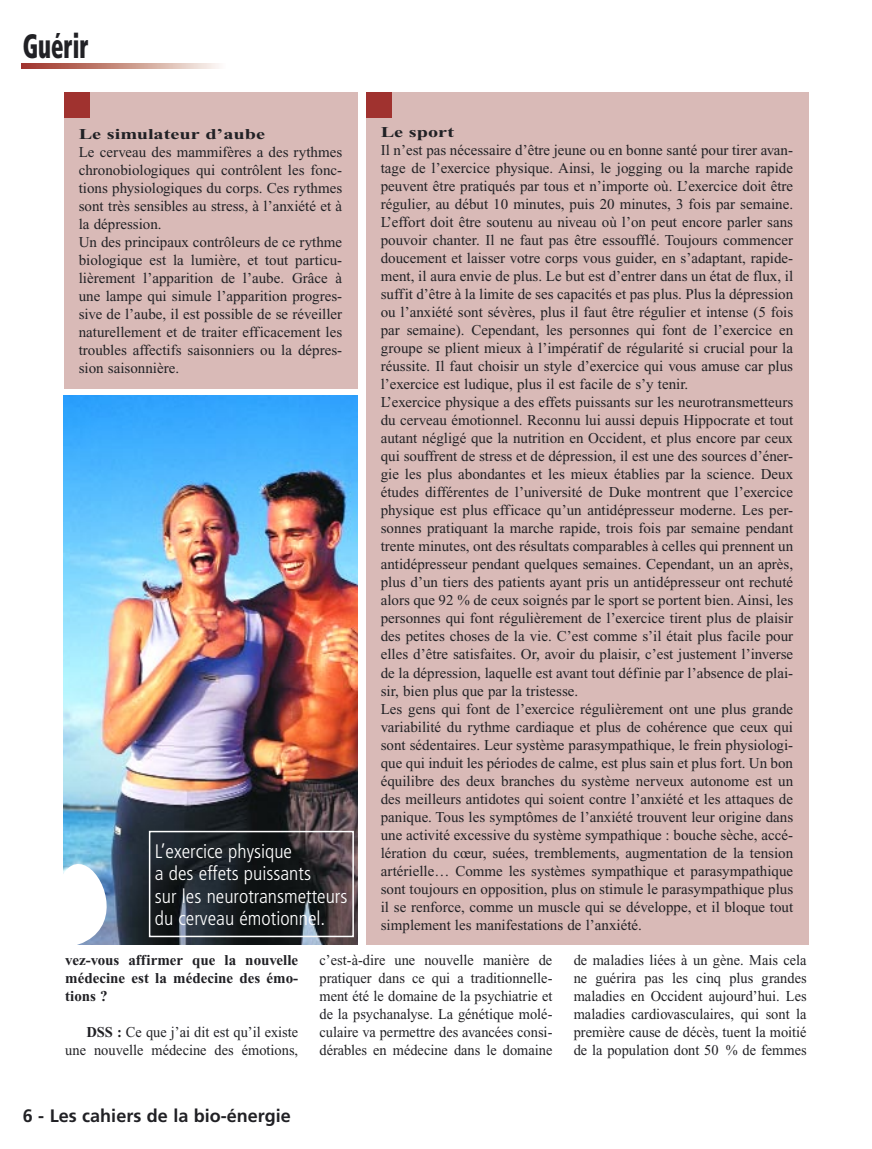
<style>
.page{position:relative;width:872px;height:1149px;background:#fff}
.page>*{position:absolute;margin:0;border:0;box-sizing:border-box;transform-origin:0 0}
.titre_haut_de_page_gauche{font:900 condensed 33.75px "Frutiger";color:#212125;scale:.67 1}
.petit_bloc{font:300 condensed 19.5px/22.5px "Frutiger";color:#fff}
.num_page_gauche{font:700 18px "Frutiger";color:#212125}
.texte_général_articles{font:15px/18px "Times New Roman";color:#212125;text-align:justify}
.texte_général_articles-2{font:15px/18px "Times New Roman";color:#212125;text-align:justify;scale:.96 1}
.interviewer{font:700 15px/18px "Times New Roman";color:#212125;text-align:justify}
.texte_général_articles-3{font:700 15px "Times New Roman";color:#212125;scale:1.35 1}
.s1{font-weight:700}
</style>
<div class="page">
<div style="left:64px;top:92px;width:293px;height:296px;background:#d9bab7"></div>
<div style="left:366px;top:92px;width:442px;height:852px;background:#d9bab7"></div>
<svg style="left:21px;top:64px;width:198px;height:4px"></svg>
<img style="left:64px;top:395px;width:293px;height:549px">
<div style="left:64px;top:92px;width:25px;height:25px;background:#a0322f"></div>
<div style="left:366px;top:92px;width:25px;height:25px;background:#a0322f"></div>
<div style="left:149px;top:830px;width:205px;height:106px;border:2px solid #fff"></div>
<p class="titre_haut_de_page_gauche" style="left:23px;top:25px;width:100px">Guérir</p>
<p class="texte_général_articles-3" style="left:79px;top:125px;width:139px">Le simulateur d’aube</p>
<p class="texte_général_articles" style="left:79px;top:143px;width:265px">Le cerveau des mammifères a des rythmes chronobiologiques qui contrôlent les fonc&shy;tions physiologiques du corps. Ces rythmes sont très sensibles au stress, à l’anxiété et à la dépression.</p>
<p class="texte_général_articles" style="left:79px;top:233px;width:265px">Un des principaux contrôleurs de ce rythme biologique est la lumière, et tout particu&shy;lièrement l’apparition de l’aube. Grâce à une lampe qui simule l’apparition progres&shy;sive de l’aube, il est possible de se réveiller naturellement et de traiter efficacement les troubles affectifs saisonniers ou la dépres&shy;sion saisonnière.</p>
<p class="petit_bloc" style="left:155px;top:839px;width:194px">L’exercice physique<br>a des effets puissants<br>sur les neurotransmetteurs du cerveau émotionnel.</p>
<p class="texte_général_articles-3" style="left:381px;top:124px;width:56px">Le sport</p>
<p class="texte_général_articles" style="left:381px;top:141px;width:414px">Il n’est pas nécessaire d’être jeune ou en bonne santé pour tirer avan&shy;tage de l’exercice physique. Ainsi, le jogging ou la marche rapide peuvent être pratiqués par tous et n’importe où. L’exercice doit être régulier, au début 10 minutes, puis 20 minutes, 3 fois par semaine.<br>L’effort doit être soutenu au niveau où l’on peut encore parler sans pouvoir chanter. Il ne faut pas être essoufflé. Toujours commencer doucement et laisser votre corps vous guider, en s’adaptant, rapide&shy;ment, il aura envie de plus. Le but est d’entrer dans un état de flux, il suffit d’être à la limite de ses capacités et pas plus. Plus la dépression ou l’anxiété sont sévères, plus il faut être régulier et intense (5 fois par semaine). Cependant, les personnes qui font de l’exercice en groupe se plient mieux à l’impératif de régularité si crucial pour la réussite. Il faut choisir un style d’exercice qui vous amuse car plus l’exercice est ludique, plus il est facile de s’y tenir.</p>
<p class="texte_général_articles" style="left:381px;top:393px;width:414px">L’exercice physique a des effets puissants sur les neurotransmetteurs du cerveau émotionnel. Reconnu lui aussi depuis Hippocrate et tout autant négligé que la nutrition en Occident, et plus encore par ceux qui souffrent de stress et de dépression, il est une des sources d’éner&shy;gie les plus abondantes et les mieux établies par la science. Deux études différentes de l’université de Duke montrent que l’exercice physique est plus efficace qu’un antidépresseur moderne. Les per&shy;sonnes pratiquant la marche rapide, trois fois par semaine pendant trente minutes, ont des résultats comparables à celles qui prennent un antidépresseur pendant quelques semaines. Cependant, un an après, plus d’un tiers des patients ayant pris un antidépresseur ont rechuté alors que 92 % de ceux soignés par le sport se portent bien. Ainsi, les personnes qui font régulièrement de l’exercice tirent plus de plaisir des petites choses de la vie. C’est comme s’il était plus facile pour elles d’être satisfaites. Or, avoir du plaisir, c’est justement l’inverse de la dépression, laquelle est avant tout définie par l’absence de plai&shy;sir, bien plus que par la tristesse.</p>
<p class="texte_général_articles" style="left:381px;top:699px;width:414px">Les gens qui font de l’exercice régulièrement ont une plus grande variabilité du rythme cardiaque et plus de cohérence que ceux qui sont sédentaires. Leur système parasympathique, le frein physiologi&shy;que qui induit les périodes de calme, est plus sain et plus fort. Un bon équilibre des deux branches du système nerveux autonome est un des meilleurs antidotes qui soient contre l’anxiété et les attaques de panique. Tous les symptômes de l’anxiété trouvent leur origine dans une activité excessive du système sympathique : bouche sèche, accé&shy;lération du cœur, suées, tremblements, augmentation de la tension artérielle… Comme les systèmes sympathique et parasympathique sont toujours en opposition, plus on stimule le parasympathique plus il se renforce, comme un muscle qui se développe, et il bloque tout simplement les manifestations de l’anxiété.</p>
<p class="interviewer" style="left:65px;top:950px;width:234px">vez-vous affirmer que la nouvelle médecine est la médecine des émo&shy;tions ?</p>
<p class="texte_général_articles-2" style="left:65px;top:1022px;width:244px;text-align:right"><span class="s1">DSS :</span> Ce que j’ai dit est qu’il existe une nouvelle médecine des émotions,</p>
<p class="num_page_gauche" style="left:23px;top:1104px;width:270px">6 - Les cahiers de la bio-énergie</p>
<p class="texte_général_articles-2" style="left:319px;top:950px;width:244px">c’est-à-dire une nouvelle manière de pratiquer dans ce qui a traditionnelle&shy;ment été le domaine de la psychiatrie et de la psychanalyse. La génétique molé&shy;culaire va permettre des avancées consi&shy;dérables en médecine dans le domaine</p>
<p class="texte_général_articles-2" style="left:574px;top:950px;width:244px">de maladies liées à un gène. Mais cela ne guérira pas les cinq plus grandes maladies en Occident aujourd’hui. Les maladies cardiovasculaires, qui sont la première cause de décès, tuent la moitié de la population dont 50 % de femmes</p>
</div>
